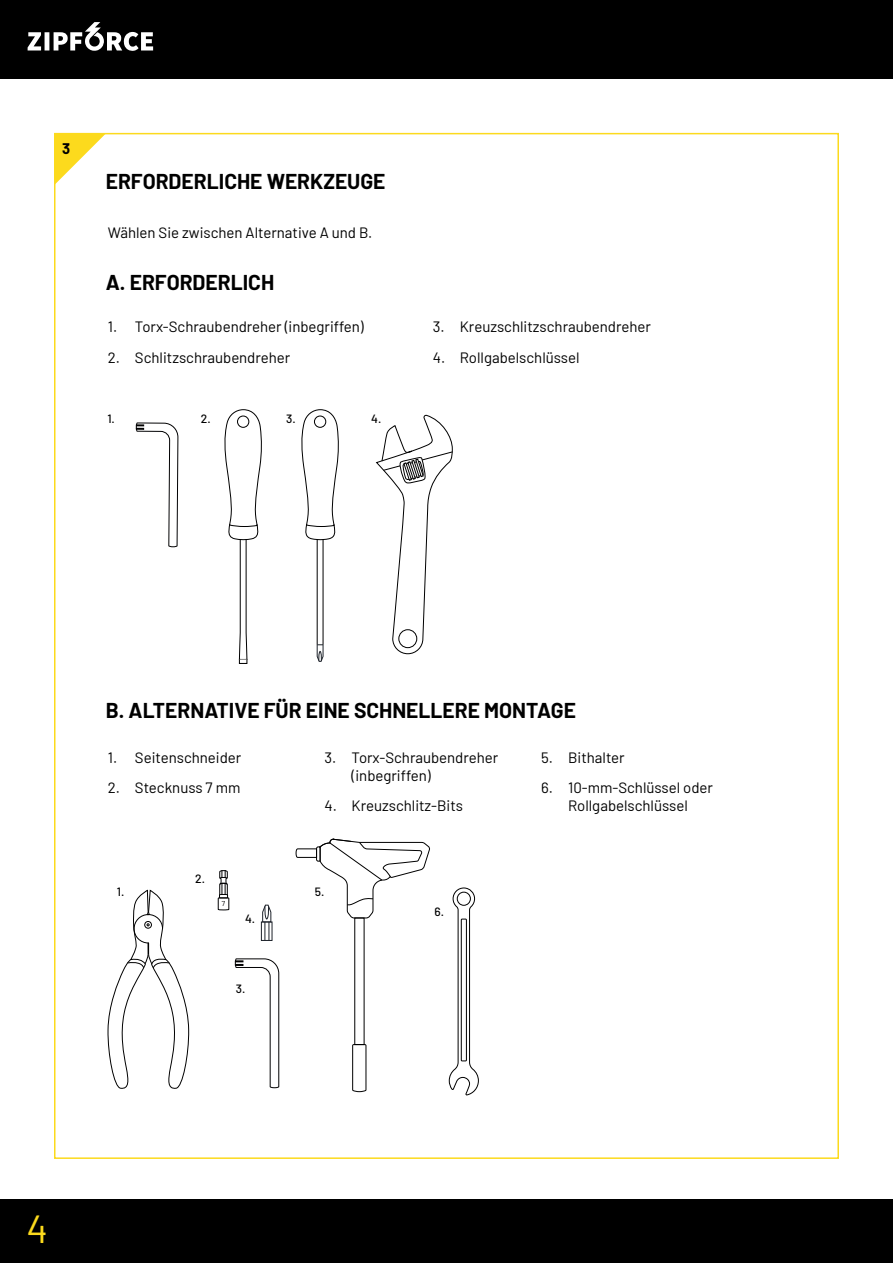
<style>
.page{position:relative;width:893px;height:1263px;background:#fff}
.page>*{position:absolute;margin:0;border:0;box-sizing:border-box;transform-origin:0 0}
.t1{font:39.15px "Barlow";color:#fcda1d}
.Styckeformat_1{font:700 21px "Barlow";color:#000}
.Rubrik{font:700 21px "Barlow";color:#000}
.t2{font:15px/18px "Barlow";color:#000}
.t3{font:700 15px "Barlow";color:#000}
.Siffror{font:500 12px "Barlow";color:#000}
.t4{font:7.2px "Barlow";color:#000}
</style>
<div class="page">
<div style="left:0;top:1199px;width:893px;height:64px;background:#000"></div>
<div style="left:0;top:0;width:893px;height:78px;background:#000"></div>
<svg style="left:28px;top:22px;width:125px;height:29px"></svg>
<svg style="left:54px;top:134px;width:52px;height:51px"></svg>
<svg style="left:136px;top:423px;width:42px;height:124px"></svg>
<svg style="left:317px;top:644px;width:7px;height:18px"></svg>
<svg style="left:301px;top:409px;width:38px;height:131px"></svg>
<svg style="left:224px;top:409px;width:38px;height:255px"></svg>
<svg style="left:376px;top:415px;width:77px;height:239px"></svg>
<svg style="left:352px;top:1044px;width:15px;height:48px"></svg>
<svg style="left:295px;top:839px;width:135px;height:79px"></svg>
<div style="left:261px;top:922px;width:11px;height:19px;border:1px solid #1d222a"></div>
<svg style="left:262px;top:904px;width:10px;height:36px"></svg>
<svg style="left:217px;top:870px;width:13px;height:40px"></svg>
<svg style="left:235px;top:958px;width:44px;height:130px"></svg>
<svg style="left:449px;top:887px;width:30px;height:208px"></svg>
<div style="left:461px;top:919px;width:6px;height:142px;border:1px solid #000"></div>
<svg style="left:108px;top:889px;width:81px;height:200px"></svg>
<div style="left:134px;top:914px;width:29px;height:29px;border:1px solid #000;border-radius:50%"></div>
<p class="t3" style="left:62px;top:137px;width:10px">3</p>
<p class="Rubrik" style="left:106px;top:166px;width:281px">ERFORDERLICHE WERKZEUGE</p>
<p class="t2" style="left:108px;top:222px;width:266px">Wählen Sie zwischen Alternative A und B.</p>
<p class="Styckeformat_1" style="left:106px;top:267px;width:170px">A. ERFORDERLICH</p>
<p class="t2" style="left:108px;top:317px;width:257px">1. Torx-Schraubendreher (inbegriffen)</p>
<p class="t2" style="left:108px;top:347px;width:184px">2. Schlitzschraubendreher</p>
<p class="Siffror" style="left:107px;top:410px;width:9px">1.</p>
<p class="Siffror" style="left:201px;top:410px;width:11px">2.</p>
<p class="Siffror" style="left:286px;top:410px;width:11px">3.</p>
<p class="Siffror" style="left:371px;top:410px;width:12px">4.</p>
<p class="t2" style="left:433px;top:317px;width:220px">3. Kreuzschlitzschraubendreher</p>
<p class="t2" style="left:433px;top:347px;width:148px">4. Rollgabelschlüssel</p>
<p class="Styckeformat_1" style="left:106px;top:695px;width:472px">B. ALTERNATIVE FÜR EINE SCHNELLERE MONTAGE</p>
<p class="t2" style="left:108px;top:747px;width:135px">1. Seitenschneider</p>
<p class="t2" style="left:108px;top:778px;width:134px">2. Stecknuss 7 mm</p>
<p class="Siffror" style="left:117px;top:883px;width:9px">1.</p>
<p class="Siffror" style="left:195px;top:870px;width:11px">2.</p>
<p class="t4" style="left:222px;top:899px;width:5px">7</p>
<p class="Siffror" style="left:245px;top:910px;width:12px">4.</p>
<p class="Siffror" style="left:236px;top:980px;width:11px">3.</p>
<p class="t2" style="left:351px;top:747px;width:148px;text-indent:-27px">3. Torx-Schraubendreher (inbegriffen)</p>
<p class="t2" style="left:324px;top:796px;width:140px">4. Kreuzschlitz-Bits</p>
<p class="Siffror" style="left:315px;top:883px;width:11px">5.</p>
<p class="Siffror" style="left:434px;top:902px;width:11px">6.</p>
<p class="t2" style="left:541px;top:747px;width:85px">5. Bithalter</p>
<p class="t2" style="left:541px;top:778px;width:173px;text-align:center">6. 10-mm-Schlüssel oder<br>Rollgabelschlüssel</p>
<h1 class="t1" style="left:27px;top:1201px;width:23px">4</h1>
</div>
